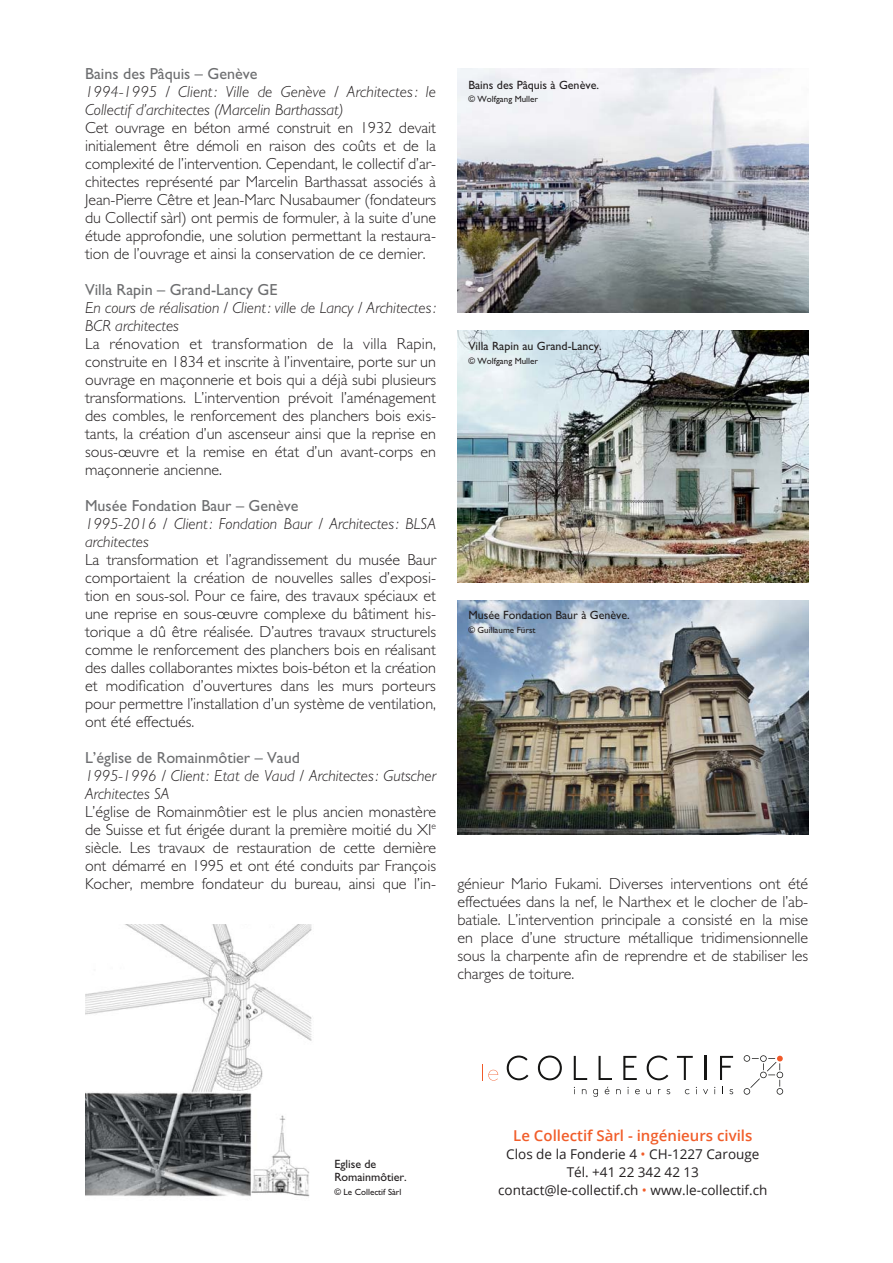
<style>
.page{position:relative;width:893px;height:1263px;background:#fff}
.page>*{position:absolute;margin:0;border:0;box-sizing:border-box;transform-origin:0 0}
.t1{font:300 16.05px/18px "Gill Sans";color:#231f20;text-align:justify}
.t2{font:italic 300 16.05px/18px "Gill Sans";color:#231f20}
.t3{font:16.05px "Gill Sans";color:#6d6e70}
.t4{font:600 15px "Open Sans";color:#f15d2a}
.t5{font:13.5px/18px "Open Sans";color:#231f20;text-align:center}
.t6{font:12px/13.5px "Gill Sans";color:#231f20}
.t7{font:9px "Gill Sans";color:#231f20}
.s1{color:#f15d2a}
</style>
<div class="page">
<svg style="left:506px;top:1056px;width:22px;height:24px"></svg>
<svg style="left:538px;top:1056px;width:24px;height:24px"></svg>
<svg style="left:573px;top:1056px;width:14px;height:24px"></svg>
<svg style="left:598px;top:1056px;width:14px;height:24px"></svg>
<svg style="left:623px;top:1056px;width:13px;height:24px"></svg>
<svg style="left:646px;top:1056px;width:22px;height:24px"></svg>
<svg style="left:677px;top:1056px;width:15px;height:24px"></svg>
<hr style="left:704px;top:1056px;width:2px;height:24px;background:#151514">
<svg style="left:720px;top:1056px;width:13px;height:24px"></svg>
<svg style="left:482px;top:1064px;width:16px;height:17px"></svg>
<svg style="left:582px;top:1089px;width:4px;height:5px"></svg>
<svg style="left:593px;top:1089px;width:5px;height:8px"></svg>
<svg style="left:604px;top:1087px;width:5px;height:7px"></svg>
<svg style="left:635px;top:1089px;width:4px;height:5px"></svg>
<svg style="left:646px;top:1089px;width:5px;height:5px"></svg>
<svg style="left:666px;top:1089px;width:4px;height:5px"></svg>
<svg style="left:684px;top:1089px;width:5px;height:5px"></svg>
<svg style="left:703px;top:1089px;width:5px;height:5px"></svg>
<svg style="left:729px;top:1089px;width:4px;height:5px"></svg>
<svg style="left:743px;top:1055px;width:40px;height:40px"></svg>
<img style="left:457px;top:68px;width:351px;height:245px">
<img style="left:457px;top:331px;width:351px;height:252px">
<img style="left:457px;top:601px;width:351px;height:234px">
<img style="left:85px;top:925px;width:227px;height:272px">
<p class="t3" style="left:85px;top:67px;width:174px">Bains des Pâquis – Genève</p>
<p class="t2" style="left:85px;top:84px;width:352px">1994-1995 / Client : Ville de Genève / Architectes : le<br>Collectif d’architectes (Marcelin Barthassat)</p>
<p class="t1" style="left:85px;top:120px;width:352px">Cet ouvrage en béton armé construit en 1932 devait initialement être démoli en raison des coûts et de la complexité de l’intervention. Cependant, le collectif d’ar&shy;chitectes représenté par Marcelin Barthassat associés à Jean-Pierre Cêtre et Jean-Marc Nusabaumer (fondateurs du Collectif sàrl) ont permis de formuler, à la suite d’une étude approfondie, une solution permettant la restaura&shy;tion de l’ouvrage et ainsi la conservation de ce dernier.</p>
<p class="t3" style="left:85px;top:283px;width:194px">Villa Rapin – Grand-Lancy GE</p>
<p class="t2" style="left:85px;top:300px;width:352px">En cours de réalisation / Client : ville de Lancy / Architectes :<br>BCR architectes</p>
<p class="t1" style="left:85px;top:336px;width:352px">La rénovation et transformation de la villa Rapin, construite en 1834 et inscrite à l’inventaire, porte sur un ouvrage en maçonnerie et bois qui a déjà subi plusieurs transformations. L’intervention prévoit l’aménagement des combles, le renforcement des planchers bois exis&shy;tants, la création d’un ascenseur ainsi que la reprise en sous-œuvre et la remise en état d’un avant-corps en maçonnerie ancienne.</p>
<p class="t3" style="left:85px;top:499px;width:215px">Musée Fondation Baur – Genève</p>
<p class="t2" style="left:85px;top:516px;width:352px">1995-2016 / Client : Fondation Baur / Architectes : BLSA architectes</p>
<p class="t1" style="left:85px;top:552px;width:352px">La transformation et l’agrandissement du musée Baur comportaient la création de nouvelles salles d’exposi&shy;tion en sous-sol. Pour ce faire, des travaux spéciaux et une reprise en sous-œuvre complexe du bâtiment his&shy;torique a dû être réalisée. D’autres travaux structurels comme le renforcement des planchers bois en réalisant des dalles collaborantes mixtes bois-béton et la création et modification d’ouvertures dans les murs porteurs pour permettre l’installation d’un système de ventilation, ont été effectués.</p>
<p class="t3" style="left:85px;top:751px;width:216px">L’église de Romainmôtier – Vaud</p>
<p class="t2" style="left:85px;top:768px;width:352px">1995-1996 / Client : Etat de Vaud / Architectes : Gutscher<br>Architectes SA</p>
<p class="t1" style="left:85px;top:804px;width:352px">L’église de Romainmôtier est le plus ancien monastère de Suisse et fut érigée durant la première moitié du XI<sup>e </sup>siècle. Les travaux de restauration de cette dernière ont démarré en 1995 et ont été conduits par François Kocher, membre fondateur du bureau, ainsi que l’in-</p>
<p class="t6" style="left:468px;top:79px;width:132px">Bains des Pâquis à Genève.</p>
<p class="t7" style="left:468px;top:96px;width:71px">© Wolfgang Muller</p>
<p class="t6" style="left:468px;top:341px;width:135px">Villa Rapin au Grand-Lancy.</p>
<p class="t7" style="left:468px;top:357px;width:71px">© Wolfgang Muller</p>
<p class="t6" style="left:468px;top:610px;width:163px">Musée Fondation Baur à Genève.</p>
<p class="t7" style="left:468px;top:626px;width:69px">© Guillaume Fürst</p>
<p class="t1" style="left:457px;top:876px;width:352px">génieur Mario Fukami. Diverses interventions ont été effectuées dans la nef, le Narthex et le clocher de l’ab&shy;batiale. L’intervention principale a consisté en la mise en place d’une structure métallique tridimensionnelle sous la charpente afin de reprendre et de stabiliser les charges de toiture.</p>
<p class="t6" style="left:334px;top:1158px;width:74px">Eglise de<br>Romainmôtier.</p>
<p class="t7" style="left:334px;top:1188px;width:69px">© Le Collectif Sàrl</p>
<p class="t4" style="left:513px;top:1124px;width:240px">Le Collectif Sàrl - ingénieurs civils</p>
<p class="t5" style="left:498px;top:1144px;width:271px">Clos de la Fonderie 4 <span class="s1">•</span> CH-1227 Carouge<br>Tél. +41 22 342 42 13 contact@le-collectif.ch <span class="s1">•</span> www.le-collectif.ch</p>
</div>
